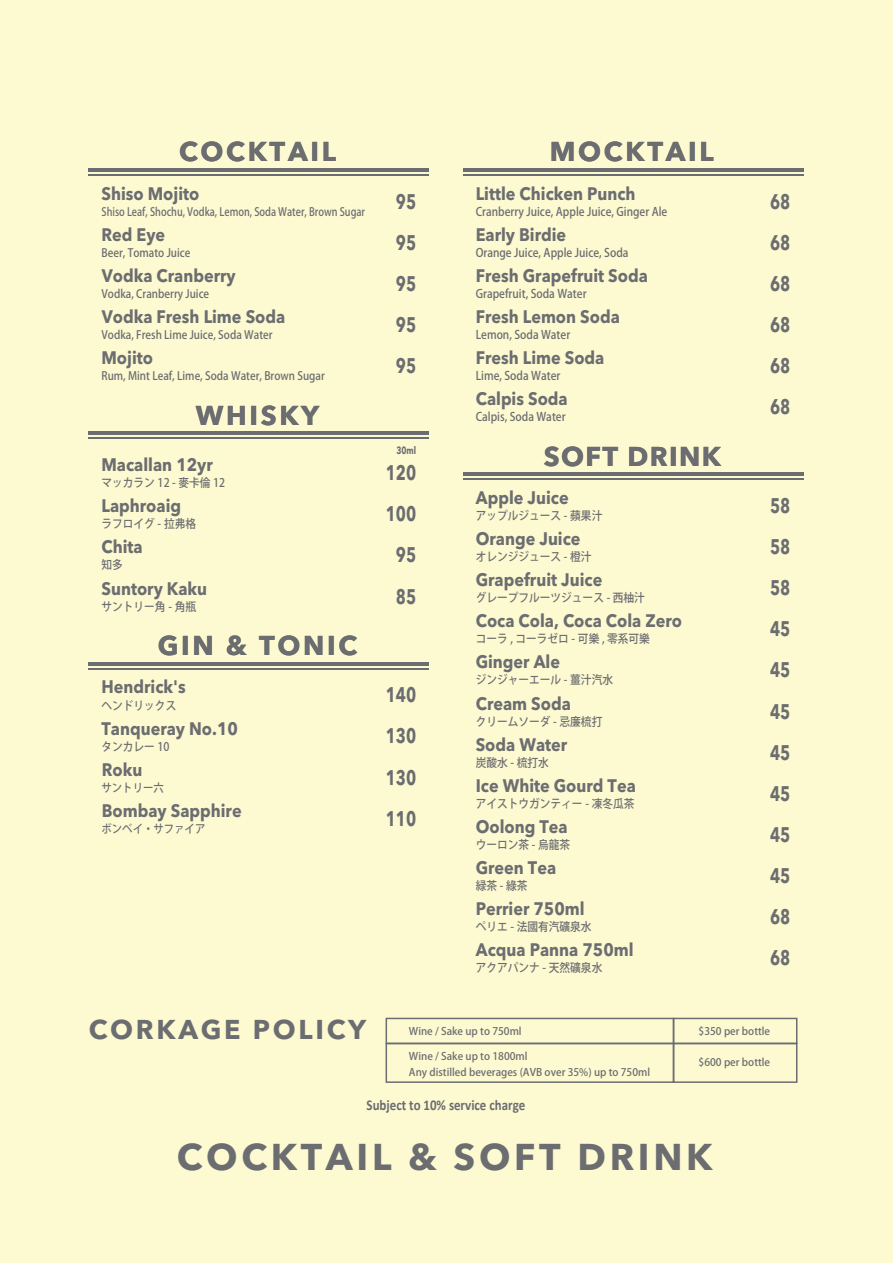
<style>
.page{position:relative;width:893px;height:1263px;background:#fdfad2}
.page>*{position:absolute;margin:0;border:0;box-sizing:border-box;transform-origin:0 0}
.t1{font:700 36.9px "Avenir Next LT Pro";letter-spacing:.1em;color:#6c6d70}
.t2{font:700 27px "Avenir Next LT Pro";letter-spacing:.1em;color:#6c6d70}
.t3{font:700 27px "Avenir Next LT Pro";letter-spacing:.05em;color:#6c6d70}
.t4{font:700 21px/41.1px "Avenir Next LT Pro";color:#6c6d70;scale:.75 1}
.t5{font:700 18px "Avenir Next LT Pro";color:#6c6d70;scale:.9 1}
.t6{font:700 15px "Calibri";color:#6c6d70;scale:.86 1}
.t7{font:500 11.85px "Koz Go Pro";color:#6c6d70;scale:.9 1}
.t8{font:500 11.55px "Koz Go Pro";color:#6c6d70;scale:.9 1}
.t9{font:500 11.55px "Koz Go Pro";color:#6c6d70;scale:.83 1}
.t10{font:500 10.5px/16.5px "Koz Go Pro";color:#6c6d70}
.t11{font:700 10.5px "Avenir Next LT Pro";color:#6c6d70;scale:.75 1}
</style>
<div class="page">
<hr style="left:89px;top:168px;width:340px;height:4px;background:#6c6d70">
<hr style="left:89px;top:174px;width:340px;height:2px;background:#6c6d70">
<hr style="left:463px;top:168px;width:340px;height:4px;background:#6c6d70">
<hr style="left:463px;top:174px;width:340px;height:2px;background:#6c6d70">
<div style="left:673px;top:1018px;width:124px;height:26px;border:2px solid #6c6d70"></div>
<div style="left:386px;top:1018px;width:288px;height:26px;border:2px solid #6c6d70"></div>
<div style="left:673px;top:1043px;width:124px;height:40px;border:2px solid #6c6d70"></div>
<div style="left:386px;top:1043px;width:288px;height:40px;border:2px solid #6c6d70"></div>
<hr style="left:89px;top:431px;width:340px;height:4px;background:#6c6d70">
<hr style="left:89px;top:438px;width:340px;height:1px;background:#6c6d70">
<hr style="left:463px;top:472px;width:340px;height:4px;background:#6c6d70">
<hr style="left:463px;top:479px;width:340px;height:1px;background:#6c6d70">
<hr style="left:89px;top:662px;width:340px;height:4px;background:#6c6d70">
<hr style="left:89px;top:668px;width:340px;height:1px;background:#6c6d70">
<h2 class="t2" style="left:179px;top:135px;width:158px">COCKTAIL</h2>
<h2 class="t2" style="left:550px;top:135px;width:165px">MOCKTAIL</h2>
<p class="t5" style="left:102px;top:182px;width:110px">Shiso Mojito</p>
<p class="t9" style="left:102px;top:204px;width:319px">Shiso Leaf, Shochu, Vodka, Lemon, Soda Water, Brown Sugar</p>
<p class="t5" style="left:102px;top:223px;width:72px">Red Eye</p>
<p class="t8" style="left:102px;top:245px;width:100px">Beer, Tomato Juice</p>
<p class="t5" style="left:102px;top:264px;width:150px">Vodka Cranberry</p>
<p class="t8" style="left:102px;top:286px;width:121px">Vodka, Cranberry Juice</p>
<p class="t5" style="left:102px;top:306px;width:205px">Vodka Fresh Lime Soda</p>
<p class="t8" style="left:102px;top:327px;width:192px">Vodka, Fresh Lime Juice, Soda Water</p>
<p class="t5" style="left:102px;top:347px;width:59px">Mojito</p>
<p class="t8" style="left:102px;top:368px;width:250px">Rum, Mint Leaf, Lime, Soda Water, Brown Sugar</p>
<h2 class="t2" style="left:196px;top:399px;width:125px">WHISKY</h2>
<p class="t5" style="left:102px;top:454px;width:125px">Macallan 12yr</p>
<p class="t7" style="left:102px;top:475px;width:139px">マッカラン 12 - 麥卡倫 12</p>
<p class="t5" style="left:102px;top:495px;width:90px">Laphroaig</p>
<p class="t7" style="left:102px;top:516px;width:107px">ラフロイグ - 拉弗格</p>
<p class="t5" style="left:102px;top:536px;width:47px">Chita</p>
<p class="t7" style="left:102px;top:557px;width:25px">知多</p>
<p class="t5" style="left:102px;top:577px;width:119px">Suntory Kaku</p>
<p class="t7" style="left:102px;top:599px;width:107px">サントリー角 - 角瓶</p>
<h2 class="t2" style="left:158px;top:629px;width:201px">GIN &amp; TONIC</h2>
<p class="t5" style="left:102px;top:676px;width:95px">Hendrick's</p>
<p class="t7" style="left:102px;top:697px;width:85px">ヘンドリックス</p>
<p class="t5" style="left:102px;top:717px;width:153px">Tanqueray No.10</p>
<p class="t7" style="left:102px;top:739px;width:77px">タンカレー 10</p>
<p class="t5" style="left:102px;top:758px;width:47px">Roku</p>
<p class="t8" style="left:102px;top:780px;width:71px">サントリー六</p>
<p class="t5" style="left:102px;top:799px;width:157px">Bombay Sapphire</p>
<p class="t8" style="left:102px;top:821px;width:117px">ボンベイ・サファイア</p>
<p class="t4" style="left:396px;top:180px;width:29px">95</p>
<p class="t4" style="left:396px;top:221px;width:29px">95</p>
<p class="t4" style="left:396px;top:263px;width:29px">95</p>
<p class="t4" style="left:396px;top:304px;width:29px">95</p>
<p class="t4" style="left:396px;top:345px;width:29px">95</p>
<p class="t11" style="left:396px;top:443px;width:28px">30ml</p>
<p class="t4" style="left:386px;top:452px;width:42px">120</p>
<p class="t4" style="left:386px;top:493px;width:42px">100</p>
<p class="t4" style="left:396px;top:534px;width:29px">95</p>
<p class="t4" style="left:396px;top:575px;width:29px">85</p>
<p class="t4" style="left:386px;top:674px;width:42px">140</p>
<p class="t4" style="left:386px;top:715px;width:42px">130</p>
<p class="t4" style="left:386px;top:756px;width:42px">130</p>
<p class="t4" style="left:386px;top:797px;width:42px">110</p>
<p class="t5" style="left:476px;top:182px;width:179px">Little Chicken Punch</p>
<p class="t7" style="left:476px;top:204px;width:214px">Cranberry Juice, Apple Juice, Ginger Ale</p>
<p class="t5" style="left:476px;top:223px;width:102px">Early Birdie</p>
<p class="t7" style="left:476px;top:245px;width:171px">Orange Juice, Apple Juice, Soda</p>
<p class="t5" style="left:476px;top:264px;width:193px">Fresh Grapefruit Soda</p>
<p class="t7" style="left:476px;top:286px;width:125px">Grapefruit, Soda Water</p>
<p class="t5" style="left:476px;top:306px;width:162px">Fresh Lemon Soda</p>
<p class="t7" style="left:476px;top:327px;width:107px">Lemon, Soda Water</p>
<p class="t5" style="left:476px;top:347px;width:145px">Fresh Lime Soda</p>
<p class="t7" style="left:476px;top:368px;width:96px">Lime, Soda Water</p>
<p class="t5" style="left:476px;top:388px;width:104px">Calpis Soda</p>
<p class="t7" style="left:476px;top:409px;width:101px">Calpis, Soda Water</p>
<h2 class="t3" style="left:544px;top:440px;width:178px">SOFT DRINK</h2>
<p class="t5" style="left:476px;top:487px;width:105px">Apple Juice</p>
<p class="t7" style="left:476px;top:508px;width:142px">アップルジュース - 蘋果汁</p>
<p class="t5" style="left:476px;top:528px;width:118px">Orange Juice</p>
<p class="t7" style="left:476px;top:549px;width:130px">オレンジジュース - 橙汁</p>
<p class="t5" style="left:476px;top:569px;width:142px">Grapefruit Juice</p>
<p class="t7" style="left:476px;top:590px;width:189px">グレープフルーツジュース - 西柚汁</p>
<p class="t5" style="left:476px;top:610px;width:231px">Coca Cola, Coca Cola Zero</p>
<p class="t7" style="left:476px;top:631px;width:195px">コーラ , コーラゼロ - 可樂 , 零系可樂</p>
<p class="t5" style="left:476px;top:651px;width:95px">Ginger Ale</p>
<p class="t7" style="left:476px;top:672px;width:154px">ジンジャーエール - 薑汁汽水</p>
<p class="t5" style="left:476px;top:692px;width:107px">Cream Soda</p>
<p class="t7" style="left:476px;top:714px;width:142px">クリームソーダ - 忌廉梳打</p>
<p class="t5" style="left:476px;top:733px;width:103px">Soda Water</p>
<p class="t7" style="left:476px;top:755px;width:83px">炭酸水 - 梳打水</p>
<p class="t5" style="left:476px;top:774px;width:179px">Ice White Gourd Tea</p>
<p class="t5" style="left:476px;top:816px;width:104px">Oolong Tea</p>
<p class="t7" style="left:476px;top:796px;width:178px">アイストウガンティー - 凍冬瓜茶</p>
<p class="t7" style="left:476px;top:837px;width:107px">ウーロン茶 - 烏龍茶</p>
<p class="t5" style="left:476px;top:857px;width:91px">Green Tea</p>
<p class="t7" style="left:476px;top:878px;width:59px">緑茶 - 綠茶</p>
<p class="t5" style="left:476px;top:898px;width:123px">Perrier 750ml</p>
<p class="t7" style="left:476px;top:919px;width:130px">ペリエ - 法國有汽礦泉水</p>
<p class="t5" style="left:476px;top:939px;width:177px">Acqua Panna 750ml</p>
<p class="t7" style="left:476px;top:960px;width:142px">アクアパンナ - 天然礦泉水</p>
<p class="t4" style="left:770px;top:180px;width:29px">68</p>
<p class="t4" style="left:770px;top:221px;width:29px">68</p>
<p class="t4" style="left:770px;top:263px;width:29px">68</p>
<p class="t4" style="left:770px;top:304px;width:29px">68</p>
<p class="t4" style="left:770px;top:345px;width:29px">68</p>
<p class="t4" style="left:770px;top:386px;width:29px">68</p>
<p class="t4" style="left:770px;top:485px;width:29px">58</p>
<p class="t4" style="left:770px;top:526px;width:29px">58</p>
<p class="t4" style="left:770px;top:567px;width:29px">58</p>
<p class="t4" style="left:770px;top:608px;width:29px">45</p>
<p class="t4" style="left:770px;top:649px;width:29px">45</p>
<p class="t4" style="left:770px;top:690px;width:29px">45</p>
<p class="t4" style="left:770px;top:731px;width:29px">45<br>45</p>
<p class="t4" style="left:770px;top:814px;width:29px">45</p>
<p class="t4" style="left:770px;top:855px;width:29px">45</p>
<p class="t4" style="left:770px;top:896px;width:29px">68</p>
<p class="t4" style="left:770px;top:937px;width:29px">68</p>
<h2 class="t2" style="left:89px;top:1013px;width:279px">CORKAGE POLICY</h2>
<p class="t10" style="left:409px;top:1023px;width:114px">Wine / Sake up to 750ml</p>
<p class="t10" style="left:409px;top:1048px;width:243px">Wine / Sake up to 1800ml<br>Any distilled beverages (AVB over 35%) up to 750ml</p>
<p class="t6" style="left:367px;top:1095px;width:186px">Subject to 10% service charge</p>
<p class="t10" style="left:699px;top:1023px;width:73px">$350 per bottle</p>
<p class="t10" style="left:699px;top:1055px;width:73px">$600 per bottle</p>
<h1 class="t1" style="left:177px;top:1135px;width:537px">COCKTAIL &amp; SOFT DRINK</h1>
</div>
